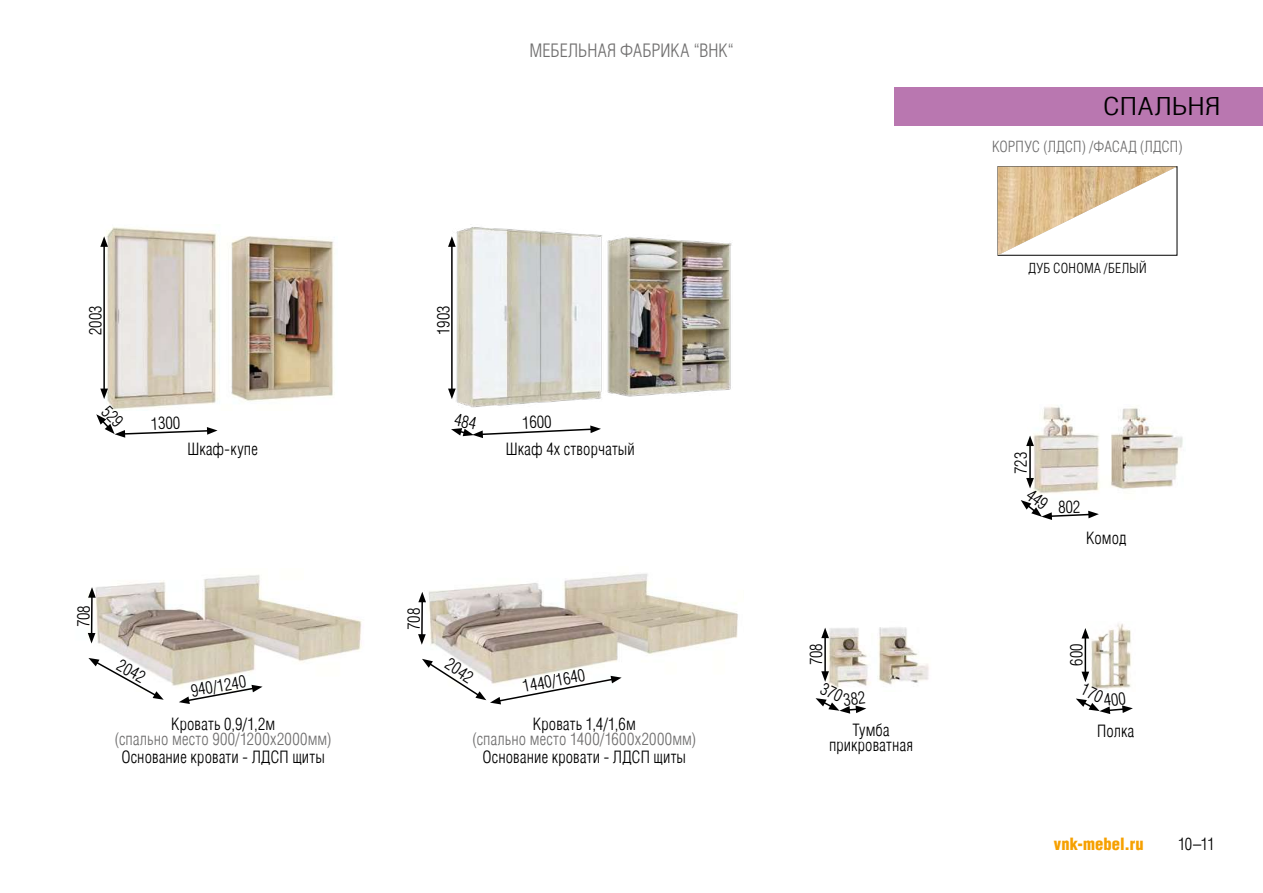
<style>
.page{position:relative;width:1263px;height:893px;background:#fff}
.page>*{position:absolute;margin:0;border:0;box-sizing:border-box;transform-origin:0 0}
.t1{font:300 condensed 24px "AG Letterica";color:#000;scale:1.3 1}
.t2{font:300 condensed 18px "AG Letterica";letter-spacing:.005em;color:#706f6f}
.t3{font:300 condensed 16.5px/15px "AG Letterica";letter-spacing:.005em;color:#000;text-align:center}
.t4{font:300 condensed 16.5px "AG Letterica";letter-spacing:.015em;color:#706f6f}
.t5{font:300 condensed 16.5px "AG Letterica";letter-spacing:.01em;color:#f6a000}
.t6{font:300 condensed 15px "AG Letterica";letter-spacing:.005em;color:#706f6f}
.t7{font:300 condensed 13.5px "AG Letterica";letter-spacing:.02em;color:#000}
</style>
<div class="page">
<img style="left:1027px;top:405px;width:156px;height:84px">
<img style="left:87px;top:574px;width:275px;height:112px">
<img style="left:425px;top:573px;width:313px;height:86px">
<img style="left:1087px;top:623px;width:44px;height:49px">
<img style="left:825px;top:627px;width:104px;height:59px">
<img style="left:101px;top:227px;width:234px;height:175px">
<img style="left:448px;top:227px;width:284px;height:181px">
<svg style="left:88px;top:658px;width:76px;height:42px"></svg>
<svg style="left:179px;top:685px;width:84px;height:19px"></svg>
<svg style="left:422px;top:659px;width:200px;height:45px"></svg>
<hr style="left:91px;top:595px;width:2px;height:40px;background:#000">
<svg style="left:88px;top:587px;width:8px;height:11px"></svg>
<svg style="left:88px;top:633px;width:7px;height:10px"></svg>
<hr style="left:421px;top:600px;width:2px;height:36px;background:#000">
<svg style="left:418px;top:592px;width:8px;height:10px"></svg>
<hr style="left:824px;top:636px;width:2px;height:38px;background:#000">
<svg style="left:821px;top:628px;width:8px;height:10px"></svg>
<hr style="left:1084px;top:636px;width:2px;height:38px;background:#000">
<svg style="left:1081px;top:628px;width:8px;height:10px"></svg>
<hr style="left:1029px;top:444px;width:2px;height:36px;background:#000">
<svg style="left:1026px;top:435px;width:8px;height:11px"></svg>
<hr style="left:103px;top:244px;width:2px;height:147px;background:#000">
<svg style="left:100px;top:236px;width:8px;height:11px"></svg>
<hr style="left:451px;top:244px;width:2px;height:147px;background:#000">
<svg style="left:448px;top:236px;width:8px;height:11px"></svg>
<svg style="left:448px;top:389px;width:8px;height:10px"></svg>
<div style="left:894px;top:87px;width:369px;height:38px;background:#b977b0"></div>
<img style="left:998px;top:167px;width:179px;height:88px">
<svg style="left:96px;top:389px;width:122px;height:49px"></svg>
<svg style="left:451px;top:425px;width:150px;height:13px"></svg>
<svg style="left:815px;top:671px;width:51px;height:43px"></svg>
<svg style="left:1076px;top:672px;width:57px;height:42px"></svg>
<svg style="left:1021px;top:478px;width:78px;height:42px"></svg>
<svg style="left:87px;top:606px;width:3px;height:20px"></svg>
<svg style="left:418px;top:609px;width:8px;height:36px"></svg>
<p class="t2" style="left:529px;top:40px;width:206px">МЕБЕЛЬНАЯ ФАБРИКА “ВНК“</p>
<p class="t3" style="left:88px;top:335px;width:31px;rotate:-90deg">2003</p>
<p class="t3" style="left:436px;top:335px;width:31px;rotate:-90deg">1903</p>
<p class="t3" style="left:151px;top:416px;width:31px;rotate:-2deg">1300</p>
<p class="t3" style="left:522px;top:415px;width:31px;rotate:-2deg">1600</p>
<p class="t3" style="left:187px;top:441px;width:72px">Шкаф-купе</p>
<p class="t3" style="left:506px;top:441px;width:130px">Шкаф 4х створчатый</p>
<p class="t3" style="left:122px;top:657px;width:31px;rotate:29deg">2042</p>
<p class="t3" style="left:451px;top:656px;width:31px;rotate:33deg">2042</p>
<p class="t3" style="left:190px;top:683px;width:57px;rotate:-10deg">940/1240</p>
<p class="t3" style="left:521px;top:679px;width:65px;rotate:-11deg">1440/1640</p>
<p class="t3" style="left:171px;top:716px;width:105px">Кровать 0,9/1,2м</p>
<p class="t4" style="left:115px;top:729px;width:218px">(спально место 900/1200х2000мм)</p>
<p class="t3" style="left:121px;top:749px;width:205px">Основание кровати - ЛДСП щиты</p>
<p class="t3" style="left:483px;top:749px;width:205px">Основание кровати - ЛДСП щиты</p>
<p class="t3" style="left:533px;top:716px;width:104px">Кровать 1,4/1,6м</p>
<p class="t4" style="left:473px;top:729px;width:225px">(спально место 1400/1600х2000мм)</p>
<h1 class="t1" style="left:1103px;top:92px;width:92px">СПАЛЬНЯ</h1>
<p class="t6" style="left:992px;top:138px;width:192px">КОРПУС (ЛДСП) /ФАСАД (ЛДСП)</p>
<p class="t7" style="left:1028px;top:260px;width:120px">ДУБ СОНОМА /БЕЛЫЙ</p>
<p class="t3" style="left:1013px;top:474px;width:23px;rotate:-90deg">723</p>
<p class="t3" style="left:1086px;top:530px;width:42px">Комод</p>
<p class="t3" style="left:808px;top:665px;width:23px;rotate:-90deg">708</p>
<p class="t3" style="left:1069px;top:666px;width:23px;rotate:-90deg">600</p>
<p class="t3" style="left:829px;top:722px;width:86px">Тумба прикроватная</p>
<p class="t3" style="left:1097px;top:723px;width:39px">Полка</p>
<p class="t5" style="left:1054px;top:834px;width:91px">vnk-mebel.ru</p>
<p class="t3" style="left:1178px;top:837px;width:38px">10–11</p>
</div>
